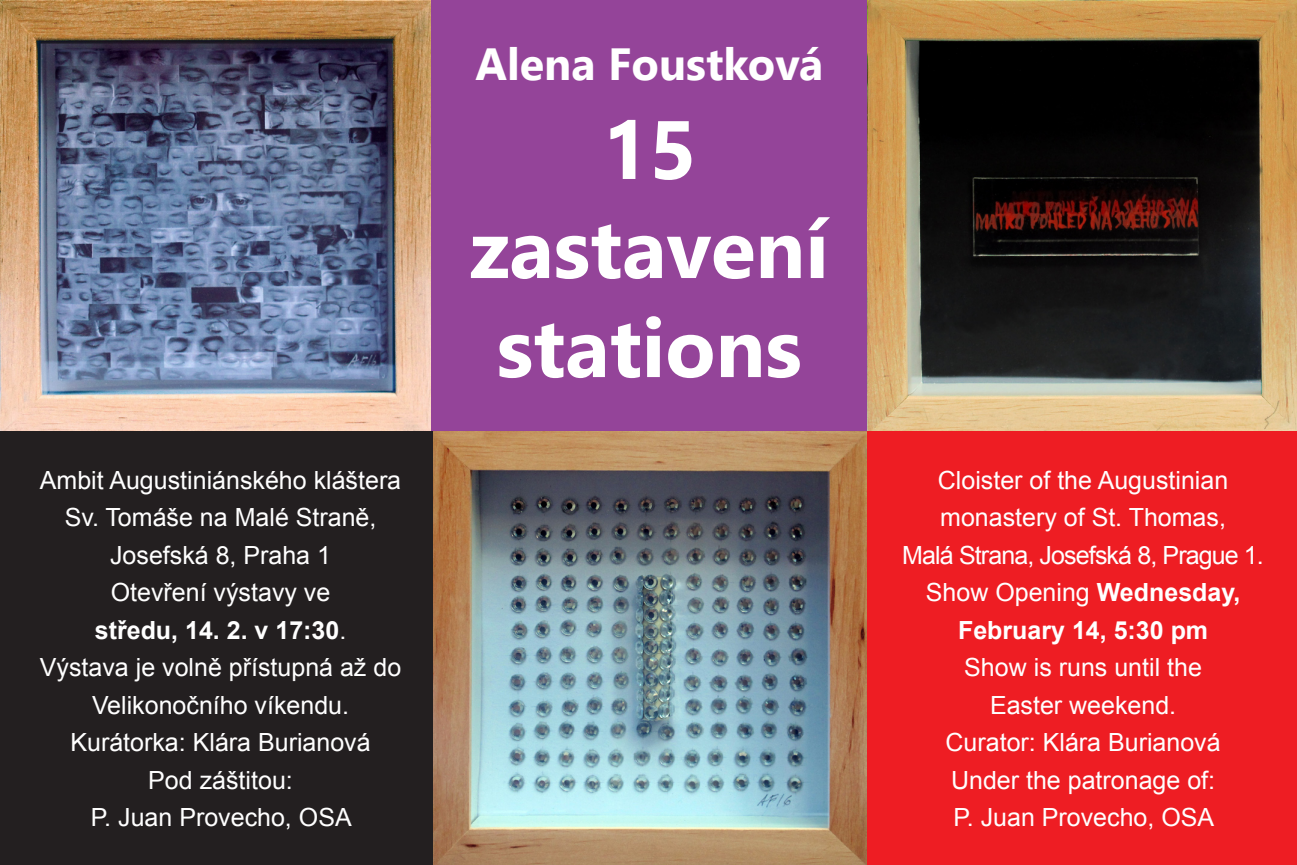
<style>
.page{position:relative;width:1297px;height:865px;background:#fff}
.page>*{position:absolute;margin:0;border:0;box-sizing:border-box;transform-origin:0 0}
.t1{font:700 82.5px "Nirmala UI";color:#fff}
.t2{font:700 45px "Nirmala UI";color:#fff}
.t3{font:25px/37.5px "Arial";color:#fff;text-align:center}
.s1{font-weight:700}
</style>
<div class="page">
<img style="left:0;top:0;width:431px;height:431px">
<div style="left:431px;top:0;width:437px;height:432px;background:#944499"></div>
<img style="left:432px;top:431px;width:435px;height:434px">
<img style="left:867px;top:0;width:430px;height:431px">
<div style="left:0;top:431px;width:432px;height:434px;background:#231f20"></div>
<div style="left:867px;top:431px;width:430px;height:434px;background:#ee1d23"></div>
<p class="t3" style="left:40px;top:461px;width:363px">Ambit Augustiniánského kláštera<br>Sv. Tomáše na Malé Straně,<br>Josefská 8, Praha 1</p>
<p class="t3" style="left:40px;top:573px;width:363px">Otevření výstavy ve<br><span class="s1">středu, 14. 2. v 17:30</span>.<br>Výstava je volně přístupná až do<br>Velikonočního víkendu.<br>Kurátorka: Klára Burianová</p>
<p class="t3" style="left:91px;top:761px;width:262px">Pod záštitou:<br>P. Juan Provecho, OSA</p>
<p class="t2" style="left:475px;top:29px;width:349px">Alena Foustková</p>
<p class="t1" style="left:602px;top:86px;width:96px">15</p>
<p class="t1" style="left:470px;top:185px;width:360px">zastavení</p>
<p class="t1" style="left:497px;top:284px;width:306px">stations</p>
<p class="t3" style="left:902px;top:461px;width:363px">Cloister of the Augustinian monastery of St. Thomas,<br>Malá Strana, Josefská 8, Prague 1.</p>
<p class="t3" style="left:926px;top:573px;width:316px">Show Opening <span class="s1">Wednesday,<br>February 14, 5:30 pm<br></span>Show is runs until the<br>Easter weekend.<br>Curator: Klára Burianová</p>
<p class="t3" style="left:951px;top:761px;width:266px;text-align:left">Under the patronage of:<br>P. Juan Provecho, OSA</p>
</div>
